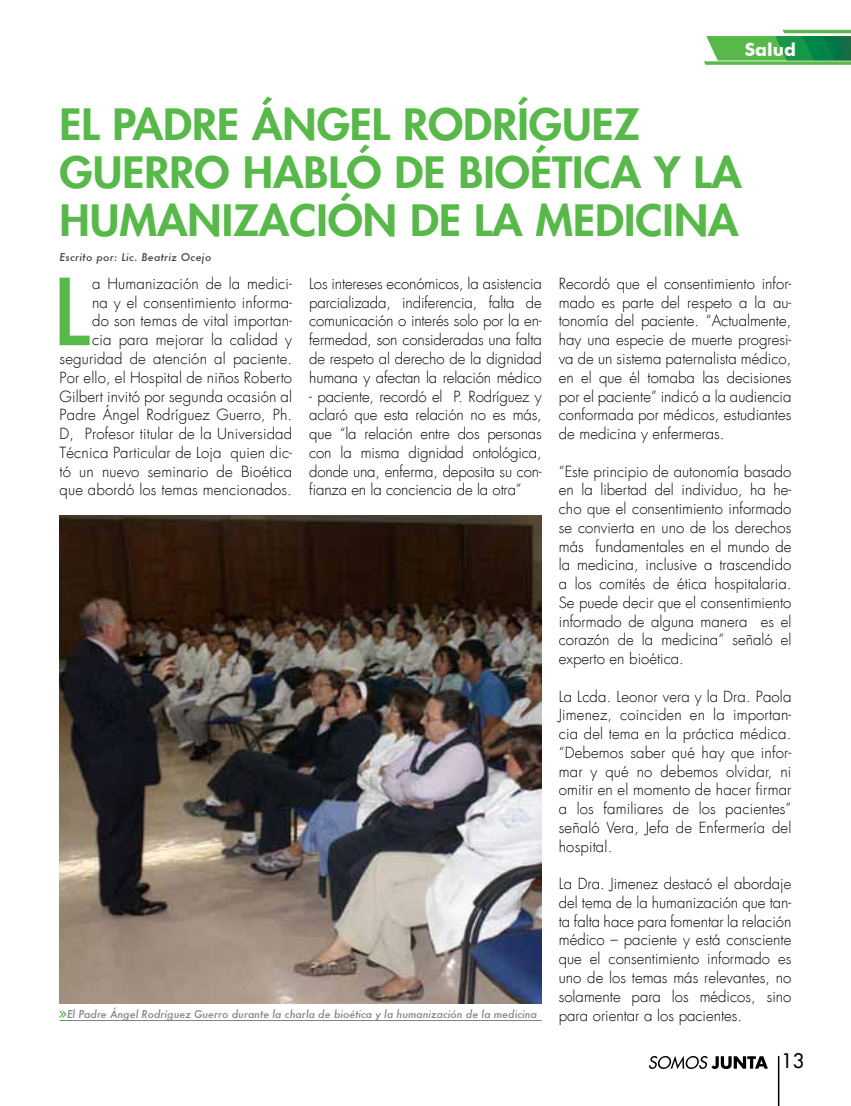
<style>
.page{position:relative;width:851px;height:1106px;background:#fff}
.page>*{position:absolute;margin:0;border:0;box-sizing:border-box;transform-origin:0 0}
.t1{font:500 89.55px "Futura";color:#58b94a}
.t2{font:800 42px/48px "Futura LT";color:#58b94a;scale:1.07 1}
.t3{font:19.5px "Futura LT";color:#000}
.t4{font:700 18px "Futura BT";color:#fff}
.t5{font:300 15px/18.8px "Futura";letter-spacing:.01em;color:#000;text-align:justify}
.t6{font:italic 500 10.5px "Futura";color:#808285}
.t7{font:italic 500 10.5px "Futura";letter-spacing:.03em;color:#414042}
</style>
<div class="page">
<hr style="left:777px;top:1056px;width:2px;height:50px;background:#000">
<svg style="left:648px;top:1056px;width:119px;height:13px"></svg>
<svg style="left:704px;top:30px;width:146px;height:35px"></svg>
<img style="left:60px;top:515px;width:481px;height:488px">
<hr style="left:60px;top:1020px;width:481px;height:1px;background:#808285">
<svg style="left:60px;top:1010px;width:7px;height:8px"></svg>
<p class="t4" style="left:744px;top:39px;width:53px">Salud</p>
<h2 class="t2" style="left:60px;top:100px;width:639px;text-indent:458px">ÍGUEZ<br>GUERRO HABLÓ DE BIOÉTICA Y LA<br>HUMANIZACIÓN DE LA MEDICINA</h2>
<h2 class="t2" style="left:60px;top:100px;width:373px">EL PADRE ÁNGEL RODR</h2>
<p class="t7" style="left:60px;top:250px;width:153px">Escrito por: Lic. Beatriz Ocejo</p>
<p class="t5" style="left:60px;top:274px;width:234px;text-align:right">a Humanización de la medici-<br>na y el consentimiento informa-<br>do son temas de vital importan-<br>cia para mejorar la calidad y seguridad de atención al paciente.<br>Por ello, el Hospital de niños Roberto Gilbert invitó por segunda ocasión al Padre Ángel Rodríguez Guerro, Ph.<br>D, Profesor titular de la Universidad Técnica Particular de Loja quien dic&shy;tó un nuevo seminario de Bioética que abordó los temas mencionados.</p>
<h1 class="t1" style="left:51px;top:250px;width:41px">L</h1>
<p class="t5" style="left:309px;top:274px;width:234px">Los intereses económicos, la asistencia parcializada, indiferencia, falta de comunicación o interés solo por la en&shy;fermedad, son consideradas una falta de respeto al derecho de la dignidad humana y afectan la relación médico</p>
<p class="t5" style="left:309px;top:387px;width:234px">- paciente, recordó el P. Rodríguez y aclaró que esta relación no es más, que “la relación entre dos personas con la misma dignidad ontológica, donde una, enferma, deposita su con&shy;fianza en la conciencia de la otra”</p>
<p class="t6" style="left:67px;top:1006px;width:471px">El Padre Ángel Rodríguez Guerro durante la charla de bioética y la humanización de la medicina</p>
<p class="t5" style="left:558px;top:274px;width:234px">Recordó que el consentimiento infor&shy;mado es parte del respeto a la au&shy;tonomía del paciente. “Actualmente, hay una especie de muerte progresi&shy;va de un sistema paternalista médico, en el que él tomaba las decisiones por el paciente” indicó a la audiencia conformada por médicos, estudiantes de medicina y enfermeras.</p>
<p class="t5" style="left:558px;top:462px;width:234px">“Este principio de autonomía basado en la libertad del individuo, ha he&shy;cho que el consentimiento informado se convierta en uno de los derechos más fundamentales en el mundo de la medicina, inclusive a trascendido a los comités de ética hospitalaria.<br>Se puede decir que el consentimiento informado de alguna manera es el corazón de la medicina” señaló el experto en bioética.</p>
<p class="t5" style="left:558px;top:687px;width:234px">La Lcda. Leonor vera y la Dra. Paola Jimenez, coinciden en la importan&shy;cia del tema en la práctica médica. “Debemos saber qué hay que infor&shy;mar y qué no debemos olvidar, ni omitir en el momento de hacer firmar a los familiares de los pacientes” señaló Vera, Jefa de Enfermería del hospital.</p>
<p class="t5" style="left:558px;top:874px;width:234px">La Dra. Jimenez destacó el abordaje del tema de la humanización que tan&shy;ta falta hace para fomentar la relación médico – paciente y está consciente que el consentimiento informado es uno de los temas más relevantes, no solamente para los médicos, sino para orientar a los pacientes.</p>
<h3 class="t3" style="left:781px;top:1048px;width:24px">13</h3>
</div>
